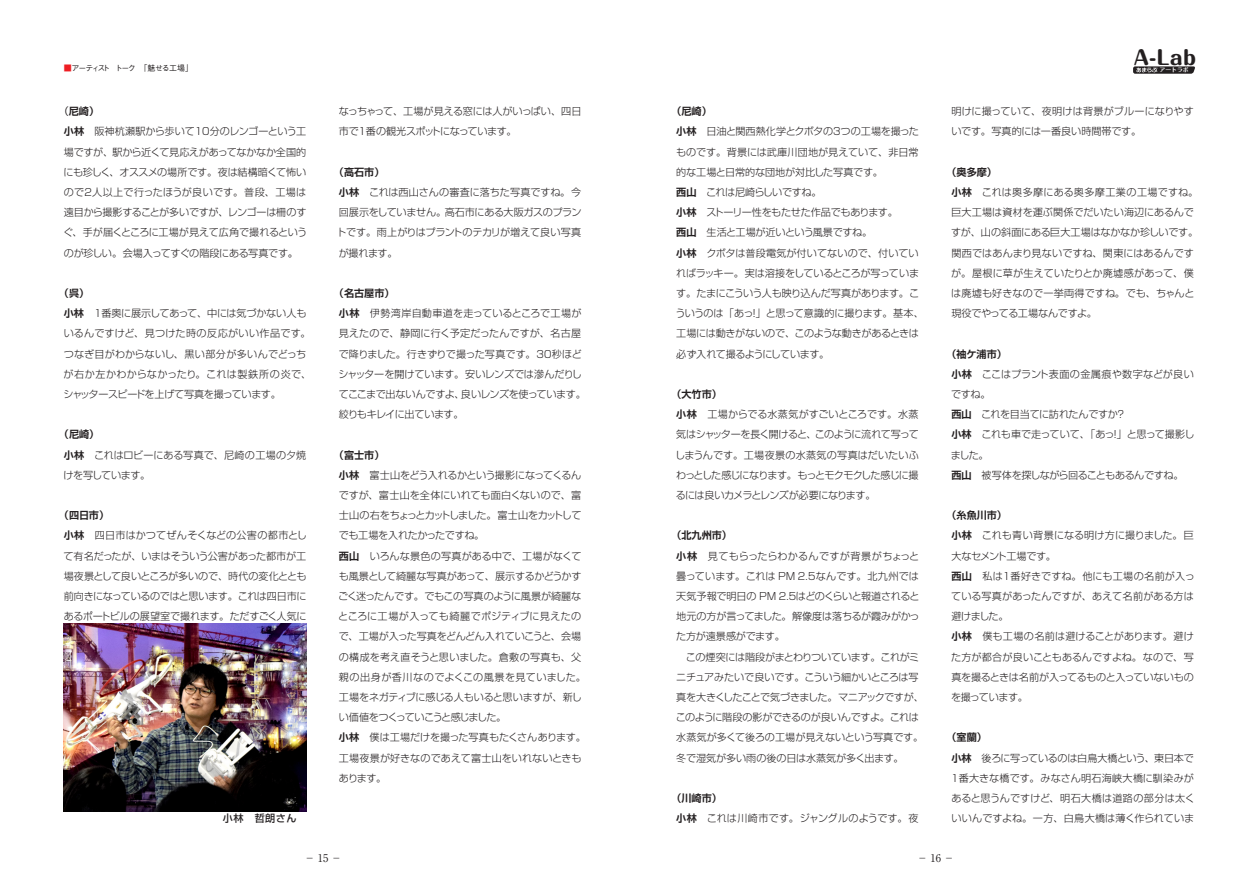
<style>
.page{position:relative;width:1259px;height:893px;background:#fff}
.page>*{position:absolute;margin:0;border:0;box-sizing:border-box;transform-origin:0 0}
.t1{font:800 19.5px "Maru Fo Pro";color:#231f20}
.t2{font:10.65px "Ryumin Pro";color:#231f20}
.本文基本{font:300 10.05px/20.2px "Shin Go Pro";letter-spacing:-.02em;color:#231f20;text-align:justify}
.本文基本-2{font:300 10.05px/20.2px "Shin Go Pro";color:#231f20}
.本文基本-3{font:700 10.05px "Shin Go Pro De";color:#231f20}
.本文基本-4{font:300 10.05px/20.2px "Shin Go Pro";letter-spacing:-.04em;color:#231f20}
.本文基本-5{font:300 10.05px/20.2px "Shin Go Pro";letter-spacing:.01em;color:#231f20}
.本文基本-6{font:300 10.05px/20.2px "Shin Go Pro";letter-spacing:-.045em;color:#231f20}
.t3{font:500 7.95px "Gothic BBB Pro";letter-spacing:-.14em;color:#231f20}
.t4{font:700 5.85px "Maru Fo Pro";color:#fff}
.s1{color:#ee1d23}
.s2{font-family:"Shin Go Pro";font-weight:400}
.s3{font-family:"Shin Go Pro De";font-weight:700}
.s4{font-weight:400}
</style>
<div class="page">
<svg style="left:1133px;top:66px;width:62px;height:8px"></svg>
<img style="left:64px;top:624px;width:242px;height:187px">
<p class="t3" style="left:64px;top:62px;width:131px"><span class="s1">■</span>アーティスト　トーク　「魅せる工場」</p>
<p class="本文基本-3" style="left:59px;top:103px;width:42px"><span class="s2">（</span>尼崎）</p>
<p class="本文基本" style="left:63px;top:120px;width:246px"><span class="s3">小林</span> 阪神杭瀬駅から歩いて１０分のレンゴーという工場ですが、駅から近くて見応えがあってなかなか全国的にも珍しく、オススメの場所です。夜は結構暗くて怖いので２人以上で行ったほうが良いです。普段、工場は遠目から撮影することが多いですが、レンゴーは柵のすぐ、手が届くところに工場が見えて広角で撮れるというのが珍しい。会場入ってすぐの階段にある写真です<span class="s4">。</span></p>
<p class="本文基本-3" style="left:59px;top:285px;width:32px">（呉）</p>
<p class="本文基本-2" style="left:63px;top:302px;width:249px"><span class="s3">小林</span> １番奥に展示してあって、中には気づかない人もいるんですけど、見つけた時の反応がいい作品です。つなぎ目がわからないし、黒い部分が多いんでどっちが右か左かわからなかったり。これは製鉄所の炎で、シャッタースピードを上げて写真を撮っています。</p>
<p class="本文基本-3" style="left:59px;top:426px;width:42px">（尼崎）</p>
<p class="本文基本" style="left:64px;top:443px;width:244px"><span class="s3">小林</span> これはロビーにある写真で、尼崎の工場の夕焼けを写しています。</p>
<p class="本文基本-3" style="left:59px;top:507px;width:52px">（四日市）</p>
<p class="本文基本" style="left:64px;top:524px;width:245px"><span class="s3">小林</span> 四日市はかつてぜんそくなどの公害の都市として有名だったが、いまはそういう公害があった都市が工場夜景として良いところが多いので、時代の変化ととも前向きになっているのではと思います。これは四日市にあるポートビルの展望室で撮れます。ただすごく人気に</p>
<p class="本文基本-4" style="left:339px;top:100px;width:244px">なっちゃって、工場が見える窓には人がいっぱい、四日市で１番の観光スポットになっています。</p>
<p class="本文基本-3" style="left:334px;top:164px;width:52px">（高石市）</p>
<p class="本文基本" style="left:336px;top:181px;width:246px"><span class="s3">小林</span> これは西山さんの審査に落ちた写真ですね。今回展示をしていません。高石市にある大阪ガスのプラントです。雨上がりはプラントのテカリが増えて良い写真が撮れます。</p>
<p class="本文基本-3" style="left:334px;top:285px;width:62px">（名古屋市）</p>
<p class="本文基本" style="left:338px;top:302px;width:249px;text-align:left"><span class="s3">小林</span> 伊勢湾岸自動車道を走っているところで工場が見えたので、静岡に行く予定だったんですが、名古屋で降りました。行きずりで撮った写真です。３０秒ほどシャッターを開けています。安いレンズでは滲んだりしてここまで出ないんですよ、良いレンズを使っています。絞りもキレイに出ています。</p>
<p class="本文基本-3" style="left:334px;top:446px;width:52px">（富士市）</p>
<p class="本文基本" style="left:339px;top:464px;width:244px"><span class="s3">小林</span> 富士山をどう入れるかという撮影になってくるんですが、富士山を全体にいれても面白くないので、富士山の右をちょっとカットしました。富士山をカットしてでも工場を入れたかったですね。</p>
<p class="本文基本" style="left:338px;top:544px;width:249px;text-align:left"><span class="s3">西山</span> いろんな景色の写真がある中で、工場がなくても風景として綺麗な写真があって、展示するかどうかすごく迷ったんです。でもこの写真のように風景が綺麗なところに工場が入っても綺麗でポジティブに見えたので、工場が入った写真をどんどん入れていこうと、会場の構成を考え直そうと思いました。倉敷の写真も、父親の出身が香川なのでよくこの風景を見ていました。工場をネガティブに感じる人もいると思いますが、新しい価値をつくっていこうと感じました。</p>
<p class="本文基本" style="left:339px;top:726px;width:248px;text-align:left"><span class="s3">小林</span> 僕は工場だけを撮った写真もたくさんあります。工場夜景が好きなのであえて富士山をいれないときもあります。</p>
<p class="本文基本-3" style="left:671px;top:103px;width:42px">（尼崎）</p>
<p class="本文基本" style="left:676px;top:120px;width:244px"><span class="s3">小林</span> 日油と関西熱化学とクボタの３つの工場を撮ったものです。背景には武庫川団地が見えていて、非日常的な工場と日常的な団地が対比した写真です。</p>
<p class="本文基本-6" style="left:676px;top:181px;width:147px"><span class="s3">西山</span> これは尼崎らしいですね。</p>
<p class="本文基本" style="left:676px;top:201px;width:223px"><span class="s3">小林</span> ストーリー性をもたせた作品でもあります。</p>
<p class="本文基本" style="left:676px;top:221px;width:197px"><span class="s3">西山</span> 生活と工場が近いという風景ですね。</p>
<p class="本文基本" style="left:675px;top:241px;width:250px;text-align:left"><span class="s3">小林</span> クボタは普段電気が付いてないので、付いていればラッキー。実は溶接をしているところが写っています。たまにこういう人も映り込んだ写真があります。こういうのは「あっ！」と思って意識的に撮ります。基本、工場には動きがないので、このような動きがあるときは必ず入れて撮るようにしています。</p>
<p class="本文基本-3" style="left:671px;top:386px;width:52px">（大竹市）</p>
<p class="本文基本" style="left:675px;top:403px;width:245px"><span class="s3">小林</span> 工場からでる水蒸気がすごいところです。水蒸気はシャッターを長く開けると、このように流れて写ってしまうんです。工場夜景の水蒸気の写真はだいたいふわっとした感じになります。もっとモクモクした感じに撮るには良いカメラとレンズが必要になります。</p>
<p class="本文基本-3" style="left:671px;top:527px;width:62px">（北九州市）</p>
<p class="本文基本" style="left:676px;top:544px;width:245px"><span class="s3">小林</span> 見てもらったらわかるんですが背景がちょっと曇っています。これは PM２．５なんです。北九州では天気予報で明日の PM２．５はどのくらいと報道されると地元の方が言ってました。解像度は落ちるが霞みがかった方が遠景感がでます。</p>
<p class="本文基本" style="left:675px;top:645px;width:249px;text-align:left">　この煙突には階段がまとわりついています。これがミニチュアみたいで良いです。こういう細かいところは写真を大きくしたことで気づきました。マニアックですが、このように階段の影ができるのが良いんですよ。これは水蒸気が多くて後ろの工場が見えないという写真です。冬で湿気が多い雨の後の日は水蒸気が多く出ます。</p>
<p class="本文基本-3" style="left:671px;top:790px;width:52px">（川崎市）</p>
<p class="本文基本-5" style="left:676px;top:807px;width:244px"><span class="s3">小林</span> これは川崎市です。ジャングルのようです。夜</p>
<h1 class="t1" style="left:1134px;top:42px;width:64px">A-Lab</h1>
<p class="t4" style="left:1159px;top:65px;width:31px">アートラボ</p>
<p class="本文基本-2" style="left:951px;top:100px;width:244px">明けに撮っていて、夜明けは背景がブルーになりやすいです。写真的には一番良い時間帯です。</p>
<p class="本文基本-3" style="left:946px;top:164px;width:52px">（奥多摩）</p>
<p class="本文基本-2" style="left:951px;top:181px;width:249px"><span class="s3">小林</span> これは奥多摩にある奥多摩工業の工場ですね。巨大工場は資材を運ぶ関係でだいたい海辺にあるんですが、山の斜面にある巨大工場はなかなか珍しいです。関西ではあんまり見ないですね、関東にはあるんですが。屋根に草が生えていたりとか廃墟感があって、僕は廃墟も好きなので一挙両得ですね。でも、ちゃんと現役でやってる工場なんですよ。</p>
<p class="本文基本-3" style="left:946px;top:345px;width:62px">（袖ケ浦市）</p>
<p class="本文基本-5" style="left:951px;top:363px;width:244px"><span class="s3">小林</span> ここはプラント表面の金属痕や数字などが良いですね。</p>
<p class="本文基本" style="left:951px;top:403px;width:176px"><span class="s3">西山</span> これを目当てに訪れたんですか？</p>
<p class="本文基本-6" style="left:951px;top:423px;width:245px"><span class="s3">小林</span> これも車で走っていて、「あっ！」と思って撮影しました。</p>
<p class="本文基本-4" style="left:951px;top:464px;width:234px"><span class="s3">西山</span> 被写体を探しながら回ることもあるんですね。</p>
<p class="本文基本-3" style="left:946px;top:507px;width:62px">（糸魚川市）</p>
<p class="本文基本" style="left:951px;top:524px;width:244px"><span class="s3">小林</span> これも青い背景になる明け方に撮りました。巨大なセメント工場です。</p>
<p class="本文基本" style="left:951px;top:565px;width:245px"><span class="s3">西山</span> 私は１番好きですね。他にも工場の名前が入っている写真があったんですが、あえて名前がある方は避けました。</p>
<p class="本文基本" style="left:951px;top:625px;width:244px"><span class="s3">小林</span> 僕も工場の名前は避けることがあります。避けた方が都合が良いこともあるんですよね。なので、写真を撮るときは名前が入ってるものと入っていないものを撮っています。</p>
<p class="本文基本-3" style="left:946px;top:729px;width:42px">（室蘭）</p>
<p class="本文基本" style="left:950px;top:746px;width:246px"><span class="s3">小林</span> 後ろに写っているのは白鳥大橋という、東日本で１番大きな橋です。みなさん明石海峡大橋に馴染みがあると思うんですけど、明石大橋は道路の部分は太くいいんですよね。一方、白鳥大橋は薄く作られていま</p>
<p class="t2" style="left:305px;top:850px;width:39px">－15－</p>
<p class="t2" style="left:917px;top:850px;width:39px">－16－</p>
</div>
